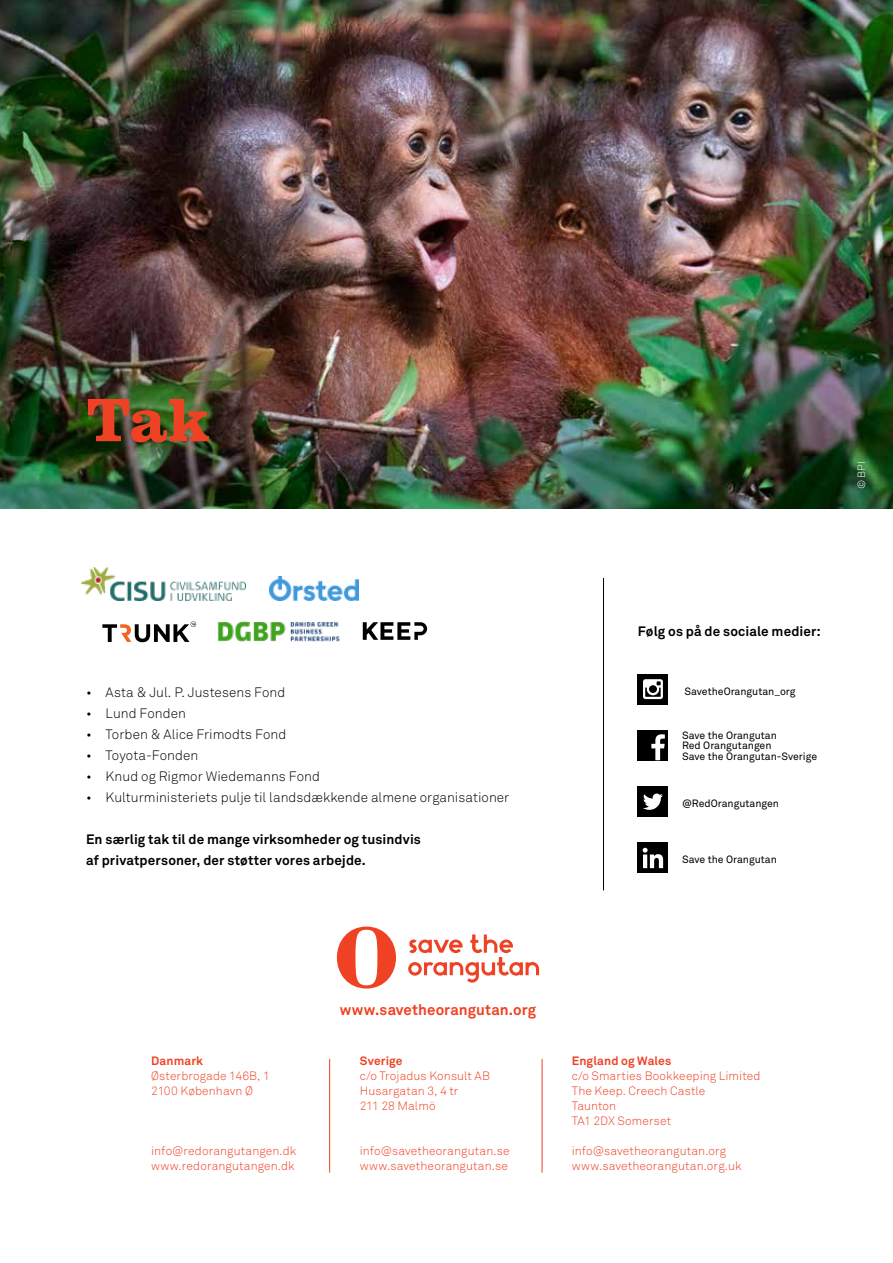
<style>
.page{position:relative;width:893px;height:1263px;background:#fff}
.page>*{position:absolute;margin:0;border:0;box-sizing:border-box;transform-origin:0 0}
.t1{font:700 63px "Clarendon BT";color:#ef4123}
.t2{font:700 15px "Akkurat";letter-spacing:.005em;color:#ef4123}
.t3{font:300 13.5px "Akkurat";letter-spacing:.005em;color:#000}
.t4{font:700 13.5px/21px "Akkurat";letter-spacing:.01em;color:#000}
.t5{font:300 12px/15px "Akkurat";letter-spacing:.01em;color:#ef4123}
.t6{font:700 12px "Akkurat";letter-spacing:.015em;color:#ef4123}
.t7{font:10.5px/10.5px "Akkurat";color:#000}
.t8{font:300 10.5px "Akkurat";color:#fff}
</style>
<div class="page">
<img style="left:0;top:0;width:893px;height:508px">
<img style="left:82px;top:568px;width:163px;height:32px">
<svg style="left:363px;top:622px;width:64px;height:18px"></svg>
<svg style="left:102px;top:621px;width:94px;height:21px"></svg>
<svg style="left:337px;top:926px;width:59px;height:62px"></svg>
<svg style="left:408px;top:934px;width:131px;height:49px"></svg>
<hr style="left:329px;top:1059px;width:1px;height:113px;background:#ef4123">
<hr style="left:542px;top:1059px;width:1px;height:113px;background:#ef4123">
<hr style="left:603px;top:578px;width:1px;height:312px;background:#000">
<div style="left:638px;top:674px;width:30px;height:30px;background:#000"></div>
<svg style="left:643px;top:679px;width:20px;height:20px"></svg>
<div style="left:638px;top:730px;width:30px;height:30px;background:#000"></div>
<svg style="left:651px;top:734px;width:14px;height:26px"></svg>
<div style="left:638px;top:787px;width:30px;height:30px;background:#000"></div>
<svg style="left:643px;top:793px;width:20px;height:17px"></svg>
<div style="left:638px;top:843px;width:30px;height:30px;background:#000"></div>
<svg style="left:643px;top:848px;width:20px;height:20px"></svg>
<img style="left:269px;top:576px;width:90px;height:24px">
<img style="left:217px;top:621px;width:123px;height:21px">
<h1 class="t1" style="left:87px;top:381px;width:125px">Tak</h1>
<p class="t8" style="left:856px;top:489px;width:30px;rotate:-90deg">© BPI</p>
<p class="t3" style="left:86px;top:685px;width:201px">• Asta &amp; Jul. P. Justesens Fond</p>
<p class="t3" style="left:86px;top:706px;width:101px">• Lund Fonden</p>
<p class="t3" style="left:86px;top:727px;width:202px">• Torben &amp; Alice Frimodts Fond</p>
<p class="t3" style="left:86px;top:748px;width:114px">• Toyota-Fonden</p>
<p class="t3" style="left:86px;top:769px;width:235px">• Knud og Rigmor Wiedemanns Fond</p>
<p class="t3" style="left:86px;top:790px;width:425px">• Kulturministeriets pulje til landsdækkende almene organisationer</p>
<p class="t4" style="left:86px;top:829px;width:336px">En særlig tak til de mange virksomheder og tusindvis af privatpersoner, der støtter vores arbejde.</p>
<p class="t4" style="left:638px;top:621px;width:184px">Følg os på de sociale medier:</p>
<p class="t7" style="left:684px;top:686px;width:113px">SavetheOrangutan_org</p>
<p class="t7" style="left:682px;top:730px;width:137px">Save the Orangutan<br>Red Orangutangen<br>Save the Orangutan-Sverige</p>
<p class="t7" style="left:682px;top:799px;width:99px">@RedOrangutangen</p>
<p class="t7" style="left:682px;top:855px;width:96px">Save the Orangutan</p>
<p class="t6" style="left:151px;top:1054px;width:54px">Danmark</p>
<p class="t5" style="left:151px;top:1069px;width:120px">Østerbrogade 146B, 1<br>2100 København Ø</p>
<p class="t5" style="left:151px;top:1144px;width:147px">info@redorangutangen.dk www.redorangutangen.dk</p>
<p class="t2" style="left:340px;top:1002px;width:198px">www.savetheorangutan.org</p>
<p class="t6" style="left:360px;top:1054px;width:44px">Sverige</p>
<p class="t5" style="left:360px;top:1069px;width:132px">c/o Trojadus Konsult AB<br>Husargatan 3, 4 tr<br>211 28 Malmö</p>
<p class="t5" style="left:360px;top:1144px;width:151px">info@savetheorangutan.se www.savetheorangutan.se</p>
<p class="t6" style="left:572px;top:1054px;width:101px">England og Wales</p>
<p class="t5" style="left:572px;top:1069px;width:190px">c/o Smarties Bookkeeping Limited<br>The Keep. Creech Castle<br>Taunton<br>TA1 2DX Somerset</p>
<p class="t5" style="left:572px;top:1144px;width:171px">info@savetheorangutan.org www.savetheorangutan.org.uk</p>
</div>
